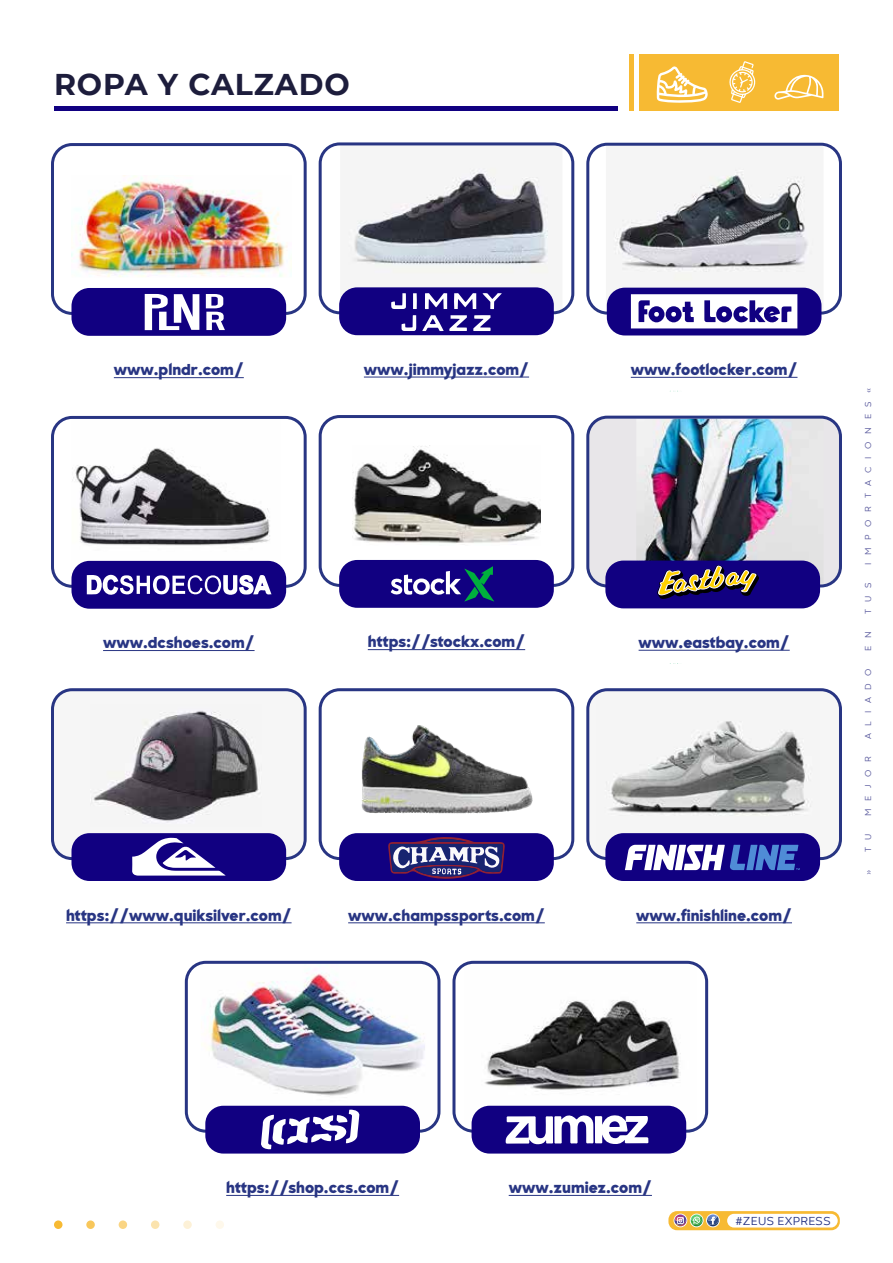
<style>
.page{position:relative;width:893px;height:1263px;background:#fff}
.page>*{position:absolute;margin:0;border:0;box-sizing:border-box;transform-origin:0 0}
.t1{font:700 30px "Montserrat";letter-spacing:.03em;color:#1d1d3c}
.t2{font:900 18px "Slenco";color:#283583}
.t3{font:12px "Codec Warm Trial News";letter-spacing:.03em;color:#283583}
.t4{font:9px "Codec Warm Trial News";letter-spacing:.85em;color:#5b5b9e}
</style>
<div class="page">
<div style="left:54px;top:1220px;width:9px;height:9px;background:#f7ba33;border-radius:50%"></div>
<div style="left:151px;top:1220px;width:8px;height:9px;background:#fbe3ae;border-radius:50%"></div>
<svg style="left:86px;top:1220px;width:9px;height:9px"></svg>
<svg style="left:183px;top:1220px;width:9px;height:9px"></svg>
<div style="left:119px;top:1220px;width:8px;height:9px;background:#fad584;border-radius:50%"></div>
<div style="left:216px;top:1220px;width:8px;height:9px;background:#fef8eb;border-radius:50%"></div>
<svg style="left:668px;top:1211px;width:172px;height:19px"></svg>
<div style="left:727px;top:1214px;width:111px;height:13px;background:#fff;border-radius:7px"></div>
<svg style="left:690px;top:1213px;width:14px;height:14px"></svg>
<svg style="left:706px;top:1213px;width:14px;height:14px"></svg>
<svg style="left:674px;top:1214px;width:45px;height:12px"></svg>
<div style="left:640px;top:54px;width:199px;height:57px;background:#f7ba33"></div>
<svg style="left:729px;top:61px;width:27px;height:42px"></svg>
<svg style="left:657px;top:66px;width:51px;height:37px"></svg>
<svg style="left:774px;top:74px;width:49px;height:26px"></svg>
<img style="left:71px;top:175px;width:216px;height:102px">
<div style="left:51px;top:143px;width:256px;height:172px;border:3px solid #283583;border-radius:20px"></div>
<hr style="left:114px;top:377px;width:130px;height:1px;background:#283583">
<div style="left:71px;top:288px;width:215px;height:48px;background:#110081;border-radius:18px"></div>
<svg style="left:145px;top:294px;width:54px;height:36px"></svg>
<svg style="left:206px;top:294px;width:19px;height:36px"></svg>
<div style="left:588px;top:417px;width:252px;height:169px;background:#e8e6e9;border-radius:20px"></div>
<img style="left:637px;top:420px;width:184px;height:163px">
<div style="left:586px;top:416px;width:256px;height:171px;border:3px solid #283583;border-radius:20px"></div>
<hr style="left:639px;top:650px;width:151px;height:1px;background:#283583">
<div style="left:605px;top:560px;width:215px;height:48px;background:#110081;border-radius:18px"></div>
<svg style="left:657px;top:565px;width:102px;height:34px"></svg>
<img style="left:361px;top:725px;width:172px;height:89px">
<div style="left:319px;top:688px;width:255px;height:172px;border:3px solid #283583;border-radius:20px"></div>
<hr style="left:348px;top:922px;width:197px;height:1px;background:#283583">
<div style="left:339px;top:833px;width:215px;height:48px;background:#110081;border-radius:18px"></div>
<svg style="left:388px;top:837px;width:117px;height:42px"></svg>
<img style="left:205px;top:965px;width:231px;height:164px">
<div style="left:185px;top:961px;width:255px;height:172px;border:3px solid #283583;border-radius:20px"></div>
<hr style="left:226px;top:1195px;width:173px;height:1px;background:#283583">
<div style="left:205px;top:1106px;width:215px;height:47px;background:#110081;border-radius:18px"></div>
<svg style="left:261px;top:1109px;width:98px;height:40px"></svg>
<div style="left:588px;top:690px;width:252px;height:168px;background:#f6f6f6;border-radius:20px"></div>
<img style="left:597px;top:692px;width:223px;height:164px">
<div style="left:586px;top:688px;width:256px;height:172px;border:3px solid #283583;border-radius:20px"></div>
<hr style="left:636px;top:922px;width:156px;height:1px;background:#283583">
<div style="left:605px;top:833px;width:215px;height:48px;background:#110081;border-radius:18px"></div>
<svg style="left:625px;top:845px;width:175px;height:25px"></svg>
<div style="left:629px;top:54px;width:5px;height:57px;background:#f7ba33"></div>
<div style="left:54px;top:106px;width:563px;height:5px;background:#110081"></div>
<img style="left:464px;top:965px;width:232px;height:164px">
<div style="left:452px;top:961px;width:256px;height:172px;border:3px solid #283583;border-radius:20px"></div>
<hr style="left:509px;top:1195px;width:143px;height:1px;background:#283583">
<div style="left:472px;top:1106px;width:214px;height:47px;background:#110081;border-radius:18px"></div>
<svg style="left:505px;top:1115px;width:144px;height:29px"></svg>
<img style="left:606px;top:167px;width:216px;height:144px">
<div style="left:586px;top:143px;width:256px;height:172px;border:3px solid #283583;border-radius:20px"></div>
<hr style="left:631px;top:377px;width:166px;height:1px;background:#283583">
<div style="left:607px;top:288px;width:214px;height:47px;background:#110081;border-radius:18px"></div>
<svg style="left:631px;top:294px;width:166px;height:34px"></svg>
<img style="left:340px;top:146px;width:222px;height:164px">
<div style="left:319px;top:142px;width:255px;height:172px;border:3px solid #283583;border-radius:20px"></div>
<hr style="left:364px;top:377px;width:165px;height:1px;background:#283583">
<div style="left:339px;top:287px;width:215px;height:48px;background:#110081;border-radius:18px"></div>
<svg style="left:425px;top:293px;width:22px;height:16px"></svg>
<svg style="left:454px;top:293px;width:22px;height:16px"></svg>
<svg style="left:473px;top:315px;width:18px;height:16px"></svg>
<svg style="left:422px;top:315px;width:45px;height:16px"></svg>
<svg style="left:391px;top:293px;width:15px;height:16px"></svg>
<svg style="left:402px;top:315px;width:14px;height:16px"></svg>
<svg style="left:483px;top:293px;width:19px;height:16px"></svg>
<svg style="left:413px;top:293px;width:4px;height:16px"></svg>
<img style="left:353px;top:445px;width:187px;height:99px">
<div style="left:319px;top:415px;width:255px;height:172px;border:3px solid #283583;border-radius:20px"></div>
<hr style="left:368px;top:649px;width:157px;height:1px;background:#283583">
<div style="left:339px;top:560px;width:215px;height:48px;background:#110081;border-radius:18px"></div>
<svg style="left:391px;top:566px;width:103px;height:36px"></svg>
<div style="left:52px;top:690px;width:253px;height:168px;background:#f6f6f6;border-radius:20px"></div>
<img style="left:94px;top:711px;width:166px;height:110px">
<div style="left:51px;top:688px;width:256px;height:172px;border:3px solid #283583;border-radius:20px"></div>
<hr style="left:66px;top:922px;width:226px;height:1px;background:#283583">
<div style="left:71px;top:833px;width:215px;height:48px;background:#110081;border-radius:18px"></div>
<svg style="left:132px;top:838px;width:93px;height:38px"></svg>
<img style="left:72px;top:448px;width:209px;height:118px">
<div style="left:51px;top:416px;width:256px;height:172px;border:3px solid #283583;border-radius:20px"></div>
<hr style="left:103px;top:650px;width:152px;height:1px;background:#283583">
<div style="left:71px;top:561px;width:215px;height:48px;background:#110081;border-radius:18px"></div>
<svg style="left:87px;top:574px;width:184px;height:21px"></svg>
<h1 class="t1" style="left:54px;top:62px;width:297px">ROPA Y CALZADO</h1>
<p class="t2" style="left:114px;top:360px;width:131px">www.plndr.com/</p>
<p class="t2" style="left:364px;top:359px;width:167px">www.jimmyjazz.com/</p>
<p class="t2" style="left:631px;top:360px;width:168px">www.footlocker.com/</p>
<p class="t4" style="left:863px;top:565px;width:178px;rotate:-90deg">IMPORTACIONES«</p>
<p class="t4" style="left:863px;top:614px;width:34px;rotate:-90deg">TUS</p>
<p class="t2" style="left:103px;top:633px;width:153px">www.dcshoes.com/</p>
<p class="t2" style="left:368px;top:632px;width:159px">https://stockx.com/</p>
<p class="t2" style="left:639px;top:632px;width:153px">www.eastbay.com/</p>
<p class="t4" style="left:863px;top:651px;width:21px;rotate:-90deg">E N</p>
<p class="t4" style="left:863px;top:739px;width:72px;rotate:-90deg">ALIADO</p>
<p class="t4" style="left:863px;top:816px;width:61px;rotate:-90deg">MEJOR</p>
<p class="t4" style="left:863px;top:875px;width:43px;rotate:-90deg">» T U</p>
<p class="t2" style="left:66px;top:905px;width:227px">https://www.quiksilver.com/</p>
<p class="t2" style="left:348px;top:905px;width:198px">www.champssports.com/</p>
<p class="t2" style="left:636px;top:905px;width:157px">www.finishline.com/</p>
<p class="t2" style="left:226px;top:1178px;width:174px">https://shop.ccs.com/</p>
<p class="t2" style="left:509px;top:1178px;width:145px">www.zumiez.com/</p>
<p class="t3" style="left:735px;top:1213px;width:97px">#ZEUS EXPRESS</p>
</div>
